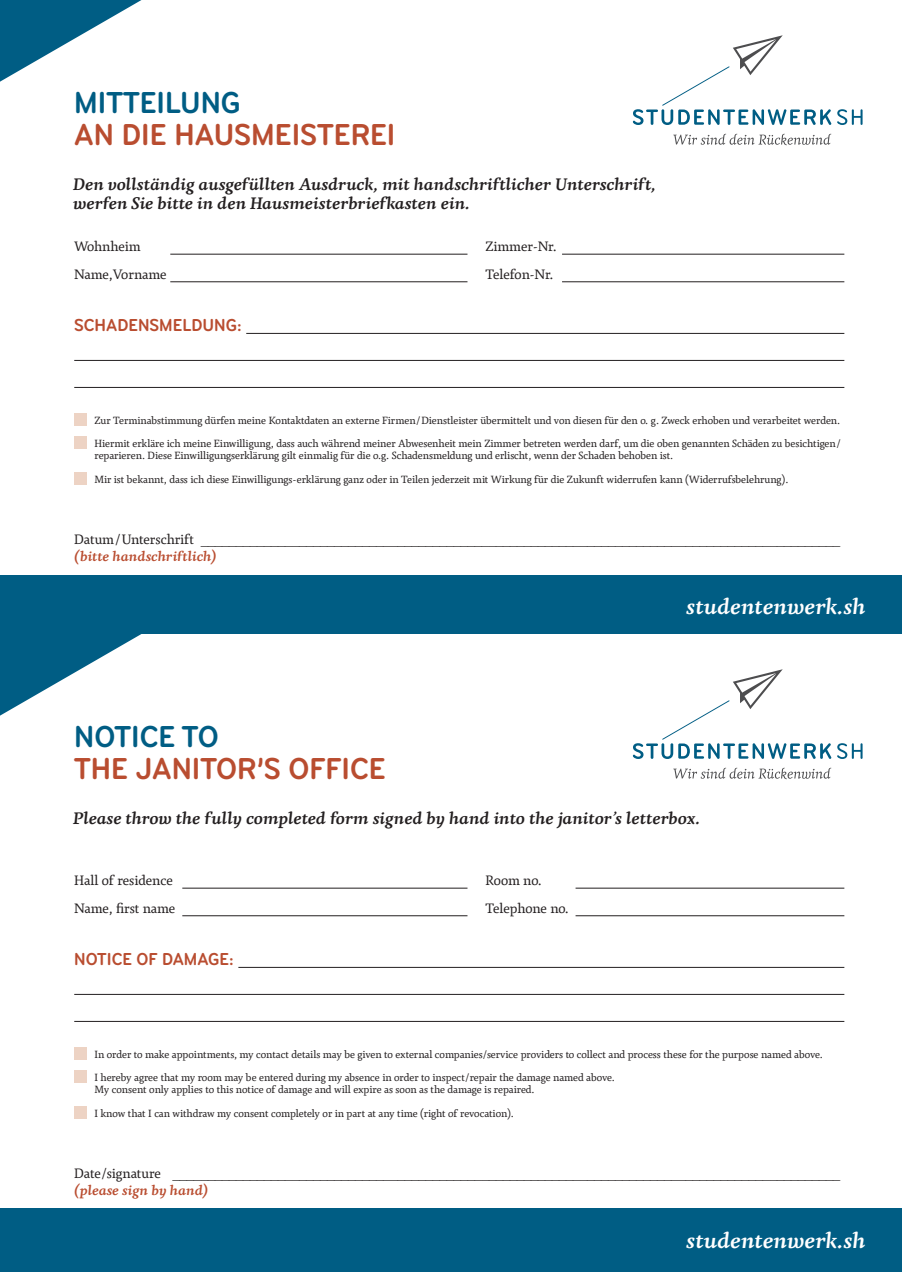
<style>
.page{position:relative;width:902px;height:1272px;background:#fff}
.page>*{position:absolute;margin:0;border:0;box-sizing:border-box;transform-origin:0 0}
.t1{font:700 condensed 31.5px "Bryant";color:#b94d30}
.t2{font:700 condensed 31.5px "Bryant";color:#005d84}
.t3{font:italic 700 21.45px "Agendatype";letter-spacing:-.005em;color:#fff}
.t4{font:700 condensed 18px "Bryant";color:#b94d30}
.t5{font:italic 700 16.5px "Agendatype";letter-spacing:-.005em;color:#231f20}
.t6{font:13.5px "Agendatype";color:#231f20}
.t7{font:italic 700 13.5px "Agendatype";letter-spacing:-.005em;color:#b94d30}
.t8{font:10.35px/12.5px "Agendatype";color:#231f20}
</style>
<div class="page">
<div style="left:0;top:1208px;width:901px;height:63px;background:#005d84"></div>
<svg style="left:0;top:633px;width:143px;height:82px"></svg>
<svg style="left:632px;top:669px;width:199px;height:90px"></svg>
<svg style="left:837px;top:743px;width:25px;height:16px"></svg>
<svg style="left:673px;top:767px;width:158px;height:12px"></svg>
<hr style="left:182px;top:887px;width:285px;height:1px;background:#231f20">
<hr style="left:575px;top:887px;width:269px;height:1px;background:#231f20">
<hr style="left:182px;top:915px;width:285px;height:1px;background:#231f20">
<hr style="left:575px;top:915px;width:269px;height:1px;background:#231f20">
<hr style="left:238px;top:967px;width:606px;height:1px;background:#231f20">
<hr style="left:74px;top:994px;width:770px;height:1px;background:#231f20">
<hr style="left:74px;top:1021px;width:770px;height:1px;background:#231f20">
<div style="left:74px;top:1047px;width:13px;height:12px;background:#edd3c4"></div>
<div style="left:74px;top:1070px;width:13px;height:13px;background:#edd3c4"></div>
<div style="left:74px;top:1106px;width:13px;height:12px;background:#edd3c4"></div>
<div style="left:0;top:575px;width:901px;height:58px;background:#005d84"></div>
<svg style="left:0;top:0;width:141px;height:82px"></svg>
<svg style="left:632px;top:35px;width:199px;height:90px"></svg>
<svg style="left:837px;top:109px;width:25px;height:16px"></svg>
<svg style="left:673px;top:134px;width:158px;height:11px"></svg>
<hr style="left:170px;top:254px;width:297px;height:1px;background:#231f20">
<hr style="left:562px;top:254px;width:282px;height:1px;background:#231f20">
<hr style="left:170px;top:281px;width:297px;height:1px;background:#231f20">
<hr style="left:562px;top:281px;width:282px;height:1px;background:#231f20">
<hr style="left:246px;top:333px;width:598px;height:1px;background:#231f20">
<hr style="left:74px;top:360px;width:770px;height:1px;background:#231f20">
<hr style="left:74px;top:387px;width:770px;height:1px;background:#231f20">
<div style="left:74px;top:413px;width:13px;height:13px;background:#edd3c4"></div>
<div style="left:74px;top:436px;width:13px;height:13px;background:#edd3c4"></div>
<div style="left:74px;top:472px;width:13px;height:13px;background:#edd3c4"></div>
<p class="t2" style="left:74px;top:83px;width:168px">MITTEILUNG</p>
<p class="t1" style="left:74px;top:115px;width:323px">AN DIE HAUSMEISTEREI</p>
<p class="t5" style="left:73px;top:173px;width:584px">Den vollständig ausgefüllten Ausdruck, mit handschriftlicher Unterschrift,</p>
<p class="t5" style="left:73px;top:193px;width:398px">werfen Sie bitte in den Hausmeisterbriefkasten ein.</p>
<p class="t6" style="left:74px;top:238px;width:68px">Wohnheim</p>
<p class="t6" style="left:485px;top:238px;width:73px">Zimmer-Nr.</p>
<p class="t6" style="left:74px;top:266px;width:94px">Name,Vorname</p>
<p class="t6" style="left:485px;top:266px;width:70px">Telefon-Nr.</p>
<p class="t4" style="left:74px;top:313px;width:169px">SCHADENSMELDUNG:</p>
<p class="t8" style="left:94px;top:414px;width:747px">Zur Terminabstimmung dürfen meine Kontaktdaten an externe Firmen/Dienstleister übermittelt und von diesen für den o. g. Zweck erhoben und verarbeitet werden.</p>
<p class="t8" style="left:94px;top:437px;width:748px">Hiermit erkläre ich meine Einwilligung, dass auch während meiner Abwesenheit mein Zimmer betreten werden darf, um die oben genannten Schäden zu besichtigen/ reparieren. Diese Einwilligungserklärung gilt einmalig für die o.g. Schadensmeldung und erlischt, wenn der Schaden behoben ist.</p>
<p class="t8" style="left:94px;top:473px;width:695px">Mir ist bekannt, dass ich diese Einwilligungs-erklärung ganz oder in Teilen jederzeit mit Wirkung für die Zukunft widerrufen kann (Widerrufsbelehrung).</p>
<p class="t6" style="left:74px;top:531px;width:767px">Datum/Unterschrift ___________________________________________________________________________________________</p>
<p class="t7" style="left:74px;top:547px;width:144px">(bitte handschriftlich)</p>
<p class="t2" style="left:74px;top:717px;width:146px">NOTICE TO</p>
<p class="t1" style="left:74px;top:749px;width:313px">THE JANITOR’S OFFICE</p>
<p class="t3" style="left:686px;top:592px;width:181px">studentenwerk.sh</p>
<p class="t5" style="left:73px;top:807px;width:628px">Please throw the fully completed form signed by hand into the janitor’s letterbox.</p>
<p class="t6" style="left:74px;top:872px;width:100px">Hall of residence</p>
<p class="t6" style="left:485px;top:872px;width:58px">Room no.</p>
<p class="t6" style="left:74px;top:899px;width:103px">Name, first name</p>
<p class="t6" style="left:485px;top:899px;width:85px">Telephone no.</p>
<p class="t4" style="left:74px;top:947px;width:161px">NOTICE OF DAMAGE:</p>
<p class="t8" style="left:94px;top:1047px;width:730px">In order to make appointments, my contact details may be given to external companies/service providers to collect and process these for the purpose named above.</p>
<p class="t8" style="left:94px;top:1071px;width:522px">I hereby agree that my room may be entered during my absence in order to inspect/repair the damage named above.<br>My consent only applies to this notice of damage and will expire as soon as the damage is repaired.</p>
<p class="t8" style="left:94px;top:1106px;width:421px">I know that I can withdraw my consent completely or in part at any time (right of revocation).</p>
<p class="t6" style="left:74px;top:1165px;width:767px">Date/signature _______________________________________________________________________________________________</p>
<p class="t7" style="left:74px;top:1180px;width:135px">(please sign by hand)</p>
<p class="t3" style="left:686px;top:1226px;width:181px">studentenwerk.sh</p>
</div>
